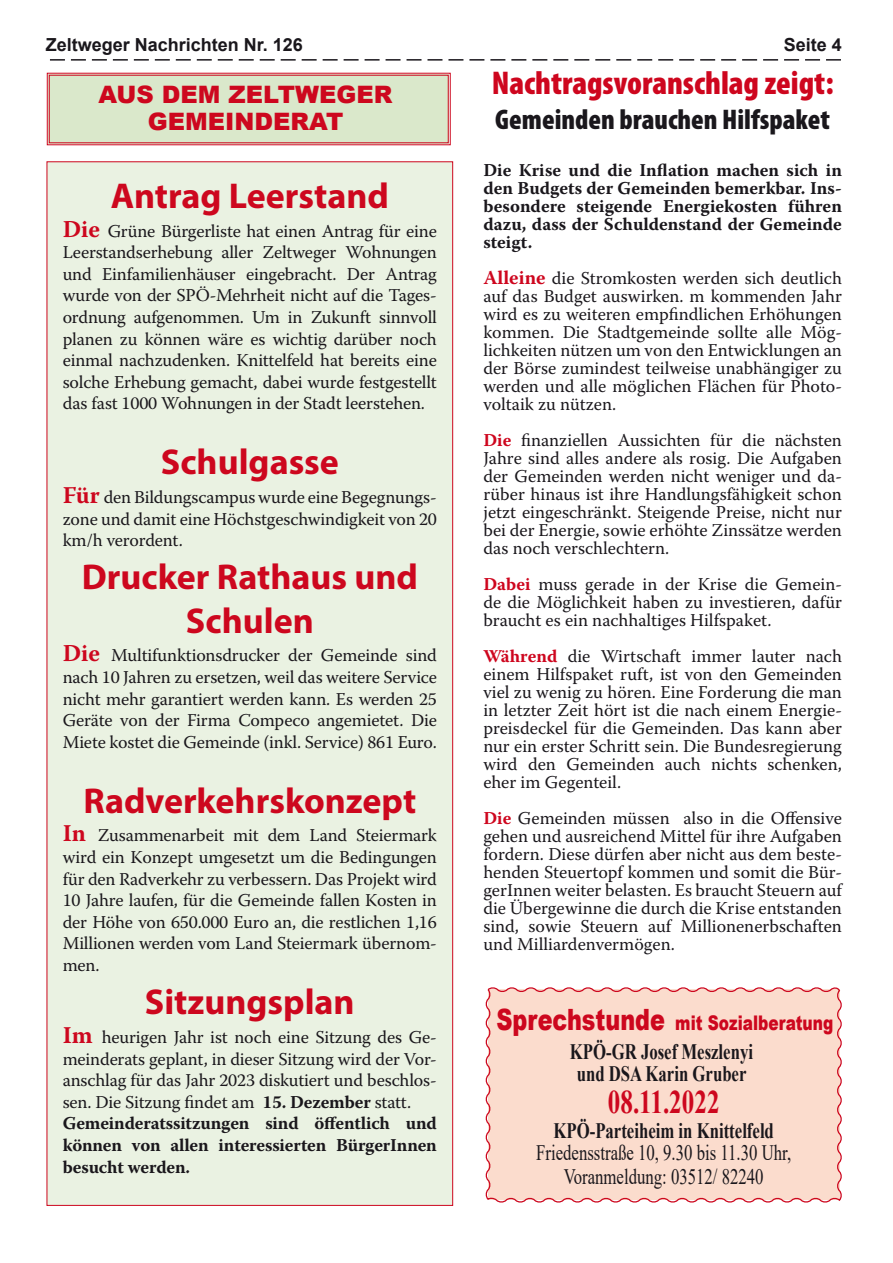
<style>
.page{position:relative;width:893px;height:1263px;background:#fff}
.page>*{position:absolute;margin:0;border:0;box-sizing:border-box;transform-origin:0 0}
.t1{font:700 36px/43.2px "Myriad Pro";color:#cd071e;text-align:center}
.t2{font:900 condensed 33px "Myriad Pro";color:#ce061e}
.t3{font:700 33px "Times New Roman";color:#cd071e;scale:.76 1}
.t4{font:900 condensed 28.5px "Myriad Pro";color:#1a171c}
.t5{font:900 24px/27px "Arial";color:#cd071e;text-align:center}
.t6{font:700 22.05px "Times New Roman";color:#1a171c;scale:.76 1}
.t7{font:22.05px "Times New Roman";color:#1a171c;scale:.76 1}
.t8{font:900 20.1px "Arial";color:#cd071e;scale:.76 1}
.t9{font:18px/18px "Warnock Pro";letter-spacing:-.005em;color:#1a171c;text-align:justify}
.t10{font:700 18px/18px "Warnock Pro";color:#1a171c;text-align:justify}
.t11{font:700 18px "Arial";color:#1a171c}
.s1{font-weight:700;font-size:24px;color:#cd071e}
.s2{font-weight:700}
.s3{font-weight:700;font-size:19.5px;color:#ce061e}
.s4{font-weight:700;color:#ce061e}
.s5{font-size:29.4px}
</style>
<div class="page">
<div style="left:47px;top:162px;width:406px;height:1043px;background:#eaf2e2;border:1px solid #cd071e"></div>
<svg style="left:50px;top:59px;width:791px;height:2px"></svg>
<div style="left:485px;top:987px;width:357px;height:216px;background:#fbdccd"></div>
<svg style="left:46px;top:72px;width:405px;height:74px;background:#dadac1"></svg>
<p class="t11" style="left:46px;top:32px;width:259px">Zeltweger Nachrichten Nr. 126</p>
<p class="t11" style="left:784px;top:32px;width:60px">Seite 4</p>
<p class="t5" style="left:99px;top:81px;width:295px">AUS DEM ZELTWEGER<br>GEMEINDERAT</p>
<p class="t1" style="left:111px;top:173px;width:280px">Antrag Leerstand</p>
<p class="t9" style="left:63px;top:219px;width:376px;line-height:21.6px"><span class="s1">Die</span> Grüne Bürgerliste hat einen Antrag für eine Leerstandserhebung aller Zeltweger Wohnungen und Einfamilienhäuser eingebracht. Der Antrag wurde von der SPÖ-Mehrheit nicht auf die Tages&shy;ordnung aufgenommen. Um in Zukunft sinnvoll planen zu können wäre es wichtig darüber noch einmal nachzudenken. Knittelfeld hat bereits eine solche Erhebung gemacht, dabei wurde festgestellt das fast 1000 Wohnungen in der Stadt leerstehen.</p>
<p class="t1" style="left:161px;top:439px;width:180px">Schulgasse</p>
<p class="t9" style="left:63px;top:486px;width:376px;line-height:21.6px"><span class="s1">Für</span> den Bildungscampus wurde eine Begegnungs&shy;zone und damit eine Höchstgeschwindigkeit von 20 km/h verordent.</p>
<p class="t1" style="left:82px;top:554px;width:338px">Drucker Rathaus und<br>Schulen</p>
<p class="t9" style="left:63px;top:644px;width:376px;line-height:21.6px"><span class="s1">Die</span> Multifunktionsdrucker der Gemeinde sind nach 10 Jahren zu ersetzen, weil das weitere Service nicht mehr garantiert werden kann. Es werden 25<br>Geräte von der Firma Compeco angemietet. Die Miete kostet die Gemeinde (inkl. Service) 861 Euro.</p>
<p class="t1" style="left:83px;top:778px;width:334px">Radverkehrskonzept</p>
<p class="t9" style="left:63px;top:824px;width:376px;line-height:21.6px"><span class="s1">In</span> Zusammenarbeit mit dem Land Steiermark wird ein Konzept umgesetzt um die Bedingungen für den Radverkehr zu verbessern. Das Projekt wird 10 Jahre laufen, für die Gemeinde fallen Kosten in der Höhe von 650.000 Euro an, die restlichen 1,16<br>Millionen werden vom Land Steiermark übernom&shy;men.</p>
<p class="t1" style="left:145px;top:979px;width:211px">Sitzungsplan</p>
<p class="t9" style="left:63px;top:1026px;width:376px;line-height:21.6px"><span class="s1">Im</span> heurigen Jahr ist noch eine Sitzung des Ge&shy;meinderats geplant, in dieser Sitzung wird der Vor&shy;anschlag für das Jahr 2023 diskutiert und beschlos&shy;sen. Die Sitzung findet am <span class="s2">15. Dezember</span> statt.</p>
<p class="t10" style="left:63px;top:1112px;width:376px;line-height:21.6px">Gemeinderatssitzungen sind öffentlich und können von allen interessierten BürgerInnen besucht werden.</p>
<p class="t2" style="left:492px;top:61px;width:343px">Nachtragsvoranschlag zeigt:</p>
<p class="t4" style="left:495px;top:101px;width:336px">Gemeinden brauchen Hilfspaket</p>
<p class="t10" style="left:483px;top:160px;width:360px">Die Krise und die Inflation machen sich in den Budgets der Gemeinden bemerkbar. Ins&shy;besondere steigende Energiekosten führen dazu, dass der Schuldenstand der Gemeinde steigt.</p>
<p class="t9" style="left:483px;top:268px;width:360px"><span class="s3">Alleine</span> die Stromkosten werden sich deutlich auf das Budget auswirken. m kommenden Jahr wird es zu weiteren empfindlichen Erhöhungen kommen. Die Stadtgemeinde sollte alle Mög&shy;lichkeiten nützen um von den Entwicklungen an der Börse zumindest teilweise unabhängiger zu werden und alle möglichen Flächen für Photo&shy;voltaik zu nützen.</p>
<p class="t9" style="left:483px;top:430px;width:360px"><span class="s4">Die</span> finanziellen Aussichten für die nächsten Jahre sind alles andere als rosig. Die Aufgaben der Gemeinden werden nicht weniger und da&shy;rüber hinaus ist ihre Handlungsfähigkeit schon jetzt eingeschränkt. Steigende Preise, nicht nur bei der Energie, sowie erhöhte Zinssätze werden das noch verschlechtern.</p>
<p class="t9" style="left:483px;top:574px;width:360px"><span class="s4">Dabei</span> muss gerade in der Krise die Gemein&shy;de die Möglichkeit haben zu investieren, dafür braucht es ein nachhaltiges Hilfspaket.</p>
<p class="t9" style="left:483px;top:646px;width:360px"><span class="s4">Während</span> die Wirtschaft immer lauter nach einem Hilfspaket ruft, ist von den Gemeinden viel zu wenig zu hören. Eine Forderung die man in letzter Zeit hört ist die nach einem Energie&shy;preisdeckel für die Gemeinden. Das kann aber nur ein erster Schritt sein. Die Bundesregierung wird den Gemeinden auch nichts schenken, eher im Gegenteil.</p>
<p class="t9" style="left:483px;top:808px;width:360px"><span class="s4">Die</span> Gemeinden müssen also in die Offensive gehen und ausreichend Mittel für ihre Aufgaben fordern. Diese dürfen aber nicht aus dem beste&shy;henden Steuertopf kommen und somit die Bür&shy;gerInnen weiter belasten. Es braucht Steuern auf die Übergewinne die durch die Krise entstanden sind, sowie Steuern auf Millionenerbschaften und Milliardenvermögen.</p>
<p class="t8" style="left:496px;top:1008px;width:445px"><span class="s5">Sprechstunde</span> mit Sozialberatung</p>
<p class="t6" style="left:570px;top:1036px;width:243px">KPÖ-GR Josef Meszlenyi</p>
<p class="t6" style="left:577px;top:1058px;width:225px">und DSA Karin Gruber</p>
<p class="t3" style="left:608px;top:1078px;width:148px">08.11.2022</p>
<p class="t6" style="left:553px;top:1115px;width:292px">KPÖ-Parteiheim in Knittelfeld</p>
<p class="t7" style="left:536px;top:1137px;width:337px">Friedensstraße 10, 9.30 bis 11.30 Uhr,</p>
<p class="t7" style="left:564px;top:1161px;width:264px">Voranmeldung: 03512/ 82240</p>
</div>
